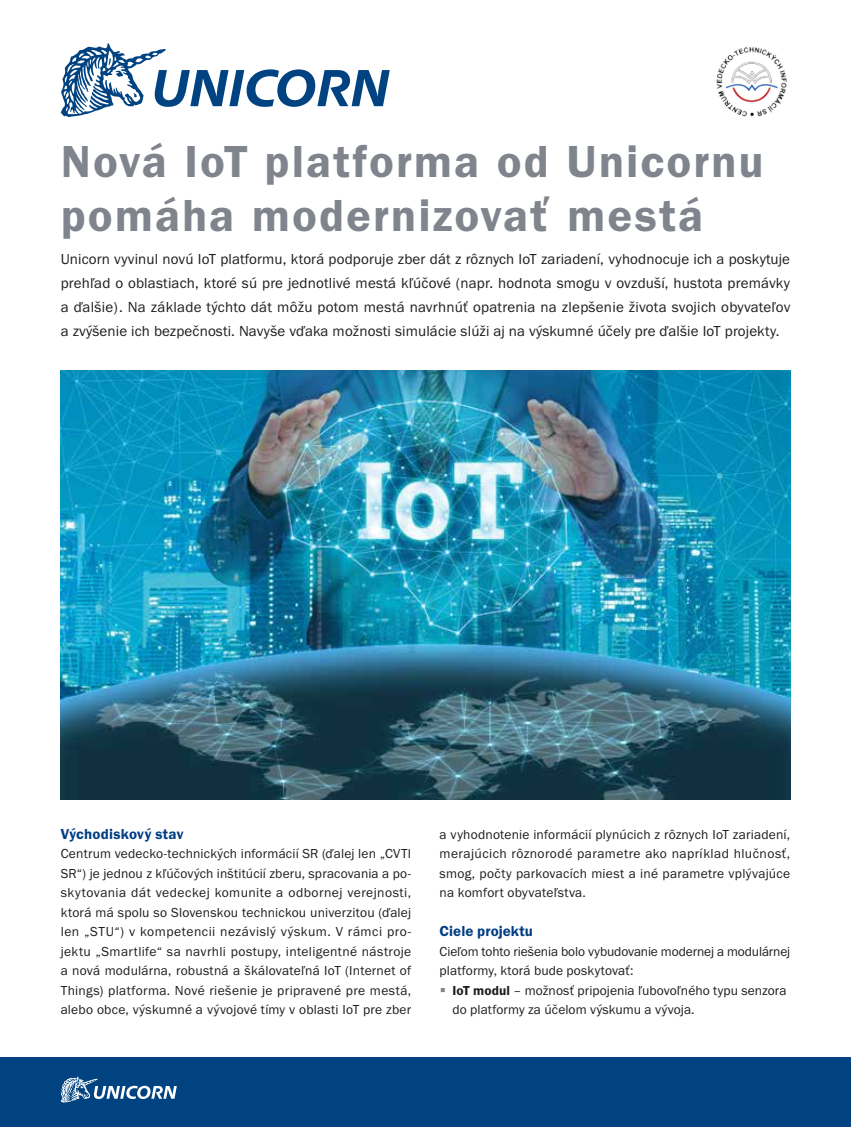
<style>
.page{position:relative;width:851px;height:1127px;background:#fff}
.page>*{position:absolute;margin:0;border:0;box-sizing:border-box;transform-origin:0 0}
.t1{font:46.5px/54px "Franklin Gothic URW Dem";letter-spacing:.04em;color:#80858d}
.t2{font:15px/24.3px "Franklin Gothic URW Boo";letter-spacing:.01em;color:#1d1d1b;text-align:justify}
.t3{font:15px "Franklin Gothic URW Dem";letter-spacing:.01em;color:#023e84}
.t4{font:13.5px/19.5px "Franklin Gothic URW Boo";letter-spacing:.005em;color:#1d1d1b;text-align:justify}
.s1{font-family:"Arial";font-size:18px;color:#80858d}
.s2{font-family:"Franklin Gothic URW Dem"}
</style>
<div class="page">
<svg style="left:60px;top:43px;width:329px;height:74px"></svg>
<img style="left:716px;top:47px;width:71px;height:70px">
<img style="left:61px;top:371px;width:729px;height:429px">
<div style="left:0;top:1057px;width:850px;height:70px;background:#004380"></div>
<svg style="left:61px;top:1076px;width:116px;height:26px"></svg>
<h1 class="t1" style="left:61px;top:134px;width:704px">Nová IoT platforma od Unicornu pomáha modernizovať mestá</h1>
<p class="t2" style="left:61px;top:246px;width:731px">Unicorn vyvinul novú IoT platformu, ktorá podporuje zber dát z rôznych IoT zariadení, vyhodnocuje ich a poskytuje prehľad o oblastiach, ktoré sú pre jednotlivé mestá kľúčové (napr. hodnota smogu v ovzduší, hustota premávky a ďalšie). Na základe týchto dát môžu potom mestá navrhnúť opatrenia na zlepšenie života svojich obyvateľov a zvýšenie ich bezpečnosti. Navyše vďaka možnosti simulácie slúži aj na výskumné účely pre ďalšie IoT projekty.</p>
<p class="t3" style="left:61px;top:824px;width:124px">Východiskový stav</p>
<p class="t4" style="left:61px;top:844px;width:352px">Centrum vedecko-technických informácií SR (ďalej len „CVTI SR“) je jednou z kľúčových inštitúcií zberu, spracovania a po&shy;skytovania dát vedeckej komunite a odbornej verejnosti, ktorá má spolu so Slovenskou technickou univerzitou (ďalej len „STU“) v kompetencii nezávislý výskum. V rámci pro&shy;jektu „Smartlife“ sa navrhli postupy, inteligentné nástroje a nová modulárna, robustná a škálovateľná IoT (Internet of Things) platforma. Nové riešenie je pripravené pre mestá, alebo obce, výskumné a vývojové tímy v oblasti IoT pre zber</p>
<p class="t4" style="left:439px;top:824px;width:352px">a vyhodnotenie informácií plynúcich z rôznych IoT zariadení, merajúcich rôznorodé parametre ako napríklad hlučnosť, smog, počty parkovacích miest a iné parametre vplývajúce na komfort obyvateľstva.</p>
<p class="t3" style="left:439px;top:922px;width:95px">Ciele projektu</p>
<p class="t4" style="left:439px;top:941px;width:352px">Cieľom tohto riešenia bolo vybudovanie modernej a modulárnej platformy, ktorá bude poskytovať:</p>
<p class="t4" style="left:452px;top:980px;width:336px;text-indent:-13px"><span class="s1">▪</span> <span class="s2">IoT modul</span> – možnosť pripojenia ľubovoľného typu senzora do platformy za účelom výskumu a vývoja.</p>
</div>
